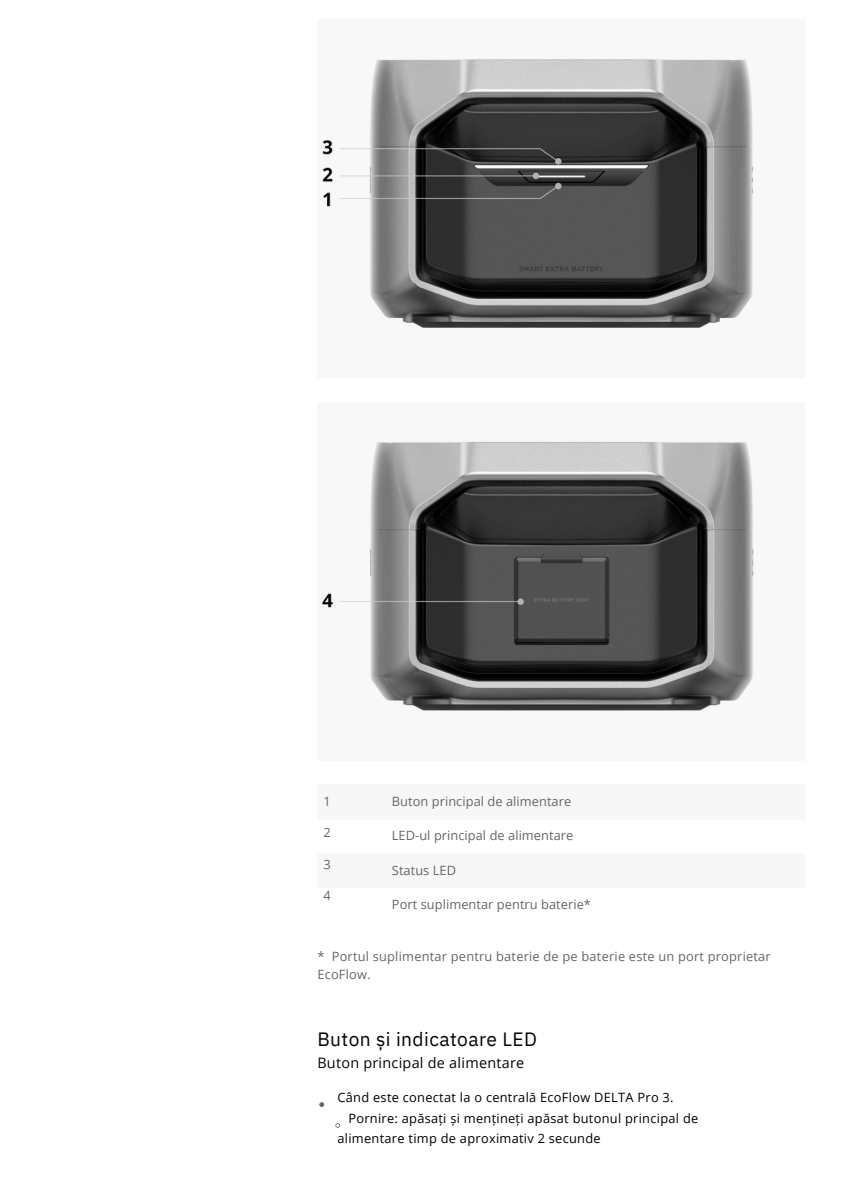
<style>
.page{position:relative;width:842px;height:1191px;background:#fff}
.page>*{position:absolute;margin:0;border:0;box-sizing:border-box;transform-origin:0 0}
.t1{font:19.2px "IBM Plex Sans";letter-spacing:.02em;color:#03060b}
.t2{font:14.4px "Open Sans";letter-spacing:.02em;color:#03060b}
.t3{font:12.8px/17.2px "Open Sans";letter-spacing:.005em;color:#666}
.t4{font:12.8px/20.2px "Open Sans";letter-spacing:.02em;color:#000}
</style>
<div class="page">
<div style="left:317px;top:784px;width:69px;height:35px;background:#f7f7f7"></div>
<div style="left:386px;top:784px;width:419px;height:35px;background:#f7f7f7"></div>
<div style="left:317px;top:853px;width:69px;height:34px;background:#f7f7f7"></div>
<div style="left:386px;top:853px;width:419px;height:34px;background:#f7f7f7"></div>
<svg style="left:319px;top:1102px;width:5px;height:4px"></svg>
<svg style="left:335px;top:1123px;width:5px;height:4px"></svg>
<img style="left:321px;top:59px;width:433px;height:652px">
<p class="t3" style="left:392px;top:792px;width:181px">Buton principal de alimentare</p>
<p class="t3" style="left:392px;top:826px;width:183px">LED-ul principal de alimentare</p>
<p class="t3" style="left:392px;top:861px;width:66px">Status LED</p>
<p class="t3" style="left:392px;top:895px;width:201px">Port suplimentar pentru baterie*</p>
<p class="t3" style="left:317px;top:947px;width:455px">* Portul suplimentar pentru baterie de pe baterie este un port proprietar<br>EcoFlow.</p>
<p class="t3" style="left:323px;top:792px;width:9px">1</p>
<p class="t3" style="left:323px;top:823px;width:9px">2</p>
<p class="t3" style="left:323px;top:855px;width:9px">3</p>
<p class="t3" style="left:323px;top:886px;width:9px">4</p>
<h1 class="t1" style="left:317px;top:1026px;width:221px">Buton și indicatoare LED</h1>
<h1 class="t2" style="left:317px;top:1052px;width:208px">Buton principal de alimentare</h1>
<p class="t4" style="left:338px;top:1087px;width:338px">Când este conectat la o centrală EcoFlow DELTA Pro 3.</p>
<p class="t4" style="left:338px;top:1107px;width:362px;text-indent:11px">Pornire: apăsați și mențineți apăsat butonul principal de alimentare timp de aproximativ 2 secunde</p>
</div>
